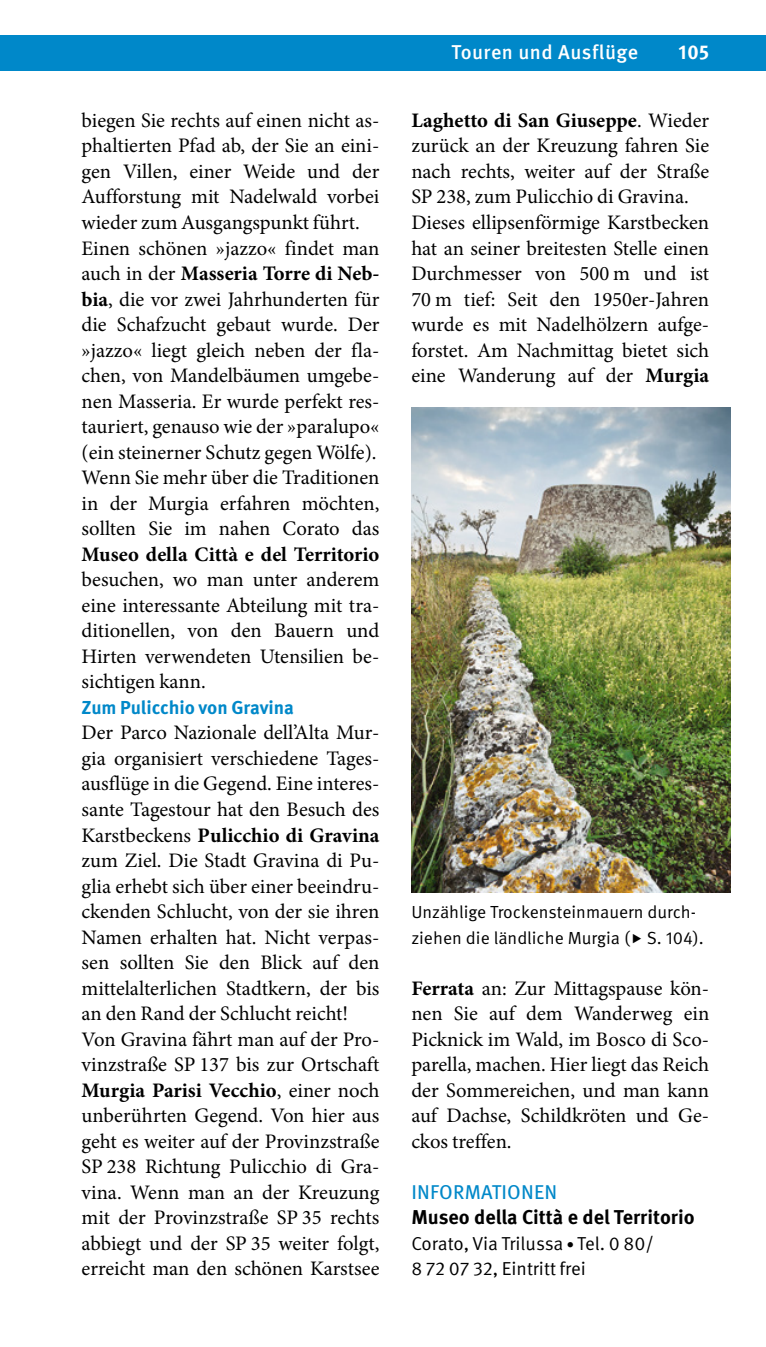
<style>
.page{position:relative;width:766px;height:1347px;background:#fff}
.page>*{position:absolute;margin:0;border:0;box-sizing:border-box;transform-origin:0 0}
.t1{font:20.5px/25.5px "Minion Pro";color:#000}
.t2{font:700 20.5px "Minion Pro";color:#000}
.t3{font:700 20px "Meta Pro";color:#000}
.t4{font:500 20px "Meta Pro";letter-spacing:.025em;color:#fff}
.t5{font:20px "Meta OT";letter-spacing:.01em;color:#0088c9}
.t6{font:700 20px "Meta Pro";color:#fff}
.t7{font:18.75px/25.5px "Meta Pro Norm";letter-spacing:-.005em;color:#000}
.t8{font:700 18.75px "Meta Pro";letter-spacing:-.005em;color:#0088c9}
.t9{font:17.5px/25.5px "Meta Pro Norm";color:#000}
.s1{font-weight:700}
.s2{font-size:15px}
</style>
<div class="page">
<div style="left:0;top:35px;width:765px;height:36px;background:#0088c9"></div>
<img style="left:411px;top:407px;width:319px;height:485px">
<p class="t1" style="left:81px;top:108px;width:299px">biegen Sie rechts auf einen nicht as&shy;phaltierten Pfad ab, der Sie an eini&shy;gen Villen, einer Weide und der Aufforstung mit Nadelwald vorbei wieder zum Ausgangspunkt führt.<br>Einen schönen »jazzo« findet man auch in der <span class="s1">Masseria Torre di Neb&shy;bia</span>, die vor zwei Jahrhunderten für die Schafzucht gebaut wurde. Der »jazzo« liegt gleich neben der fla&shy;chen, von Mandelbäumen umgebe&shy;nen Masseria. Er wurde perfekt res&shy;tauriert, genauso wie der »paralupo« (ein steinerner Schutz gegen Wölfe).<br>Wenn Sie mehr über die Traditionen in der Murgia erfahren möchten, sollten Sie im nahen Corato das</p>
<p class="t2" style="left:81px;top:540px;width:299px">Museo della Città e del Territorio</p>
<p class="t1" style="left:81px;top:567px;width:299px;text-align:justify">besuchen, wo man unter anderem eine interessante Abteilung mit tra&shy;ditionellen, von den Bauern und Hirten verwendeten Utensilien be&shy;sichtigen kann.</p>
<p class="t8" style="left:81px;top:692px;width:214px">Zum Pulicchio von Gravina</p>
<p class="t1" style="left:81px;top:720px;width:299px">Der Parco Nazionale dell’Alta Mur&shy;gia organisiert verschiedene Tages&shy;ausflüge in die Gegend. Eine interes&shy;sante Tagestour hat den Besuch des Karstbeckens <span class="s1">Pulicchio di Gravina </span>zum Ziel. Die Stadt Gravina di Pu&shy;glia erhebt sich über einer beeindru&shy;ckenden Schlucht, von der sie ihren Namen erhalten hat. Nicht verpas&shy;sen sollten Sie den Blick auf den mittelalterlichen Stadtkern, der bis an den Rand der Schlucht reicht!<br>Von Gravina fährt man auf der Pro&shy;vinzstraße SP 137 bis zur Ortschaft <span class="s1">Murgia Parisi Vecchio</span>, einer noch unberührten Gegend. Von hier aus geht es weiter auf der Provinzstraße SP 238 Richtung Pulicchio di Gra&shy;vina. Wenn man an der Kreuzung mit der Provinzstraße SP 35 rechts abbiegt und der SP 35 weiter folgt, erreicht man den schönen Karstsee</p>
<p class="t4" style="left:451px;top:37px;width:188px">Touren und Ausflüge</p>
<p class="t6" style="left:678px;top:37px;width:32px">105</p>
<p class="t1" style="left:411px;top:108px;width:299px"><span class="s1">Laghetto di San Giuseppe</span>. Wieder zurück an der Kreuzung fahren Sie nach rechts, weiter auf der Straße SP 238, zum Pulicchio di Gravina.<br>Dieses ellipsenförmige Karstbecken hat an seiner breitesten Stelle einen Durchmesser von 500 m und ist 70 m tief: Seit den 1950er-Jahren wurde es mit Nadelhölzern aufge&shy;forstet. Am Nachmittag bietet sich eine Wanderung auf der <span class="s1">Murgia</span></p>
<p class="t9" style="left:411px;top:898px;width:294px">Unzählige Trockensteinmauern durch&shy;ziehen die ländliche Murgia ( S. 104).</p>
<p class="t1" style="left:411px;top:975px;width:299px;text-align:justify"><span class="s1">Ferrata</span> an: Zur Mittagspause kön&shy;nen Sie auf dem Wanderweg ein Picknick im Wald, im Bosco di Sco&shy;parella, machen. Hier liegt das Reich der Sommereichen, und man kann auf Dachse, Schildkröten und Ge&shy;ckos treffen.</p>
<p class="t5" style="left:411px;top:1179px;width:147px">INFORMATIONEN</p>
<p class="t3" style="left:411px;top:1201px;width:284px">Museo della Città e del Territorio</p>
<p class="t7" style="left:411px;top:1229px;width:244px">Corato, Via Trilussa <span class="s2">•</span> Tel. 0 80/<br>8 72 07 32, Eintritt frei</p>
</div>
